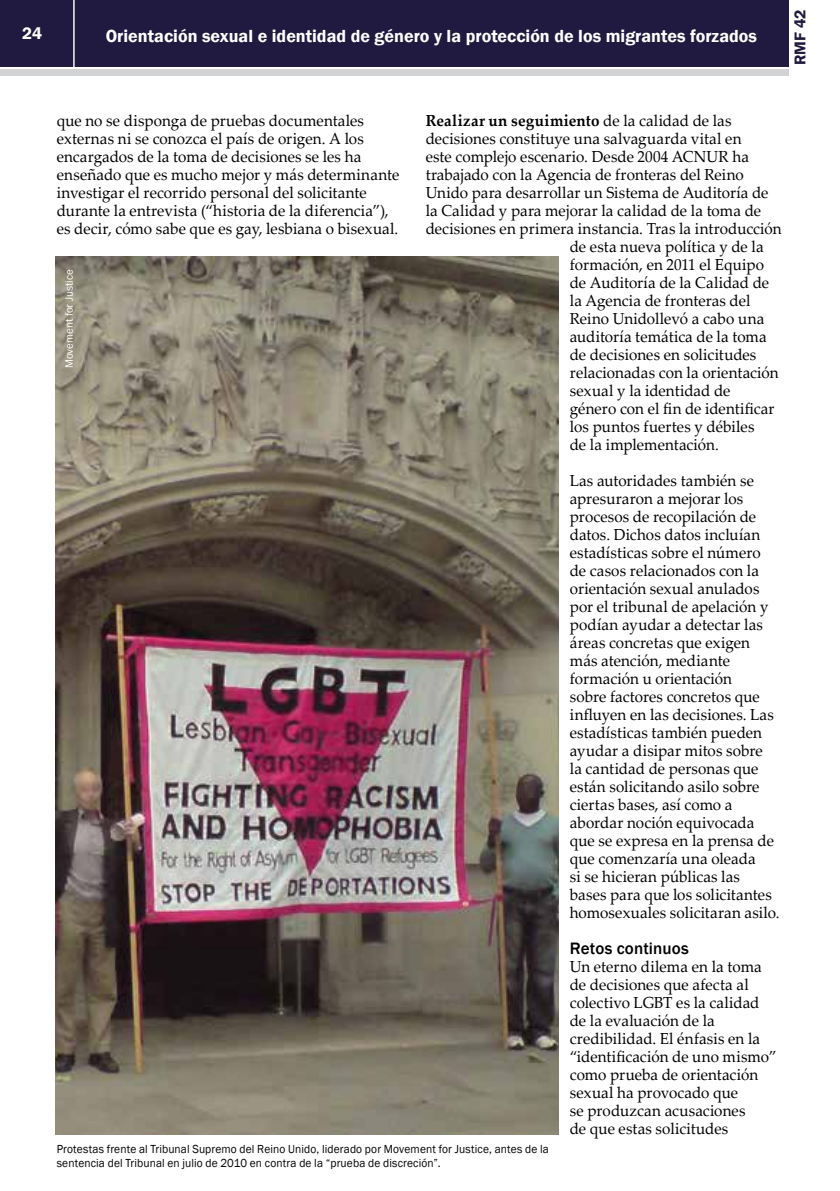
<style>
.page{position:relative;width:840px;height:1191px;background:#fff}
.page>*{position:absolute;margin:0;border:0;box-sizing:border-box;transform-origin:0 0}
.t1{font:600 18px "Franklin Gothic";color:#fff}
.t2{font:500 17px "Franklin Gothic";letter-spacing:.01em;color:#000}
.t3{font:600 17px "Franklin Gothic";color:#fff}
.t4{font:16px/18px "Palatino Linotype";letter-spacing:.005em;color:#000;scale:.95 1}
.t5{font:700 16px "Palatino Linotype";letter-spacing:.02em;color:#000;scale:.95 1}
.t6{font:600 16px "Franklin Gothic";color:#211a40}
.t7{font:12px/14.4px "Franklin Gothic";letter-spacing:.01em;color:#000;scale:.95 1}
.t8{font:11px "Franklin Gothic";color:#fff}
.s1{font-weight:400}
</style>
<div class="page">
<div style="left:0;top:0;width:787px;height:66px;background:#211a40"></div>
<div style="left:0;top:69px;width:787px;height:6px;background:#d1d3d4"></div>
<hr style="left:73px;top:0;width:2px;height:67px;background:#fff">
<img style="left:56px;top:256px;width:502px;height:878px">
<p class="t3" style="left:22px;top:23px;width:21px">24</p>
<p class="t1" style="left:106px;top:25px;width:652px">Orientación sexual e identidad de género y la protección de los migrantes forzados</p>
<p class="t6" style="left:789px;top:65px;width:57px;rotate:-90deg">RMF 42</p>
<p class="t4" style="left:57px;top:111px;width:362px">que no se disponga de pruebas documentales externas ni se conozca el país de origen. A los encargados de la toma de decisiones se les ha enseñado que es mucho mejor y más determinante investigar el recorrido personal del solicitante durante la entrevista (“historia de la diferencia”), es decir, cómo sabe que es gay, lesbiana o bisexual.</p>
<p class="t5" style="left:425px;top:109px;width:323px">Realizar un seguimiento <span class="s1">de la calidad de las</span></p>
<p class="t4" style="left:425px;top:129px;width:334px">decisiones constituye una salvaguarda vital en</p>
<p class="t4" style="left:425px;top:147px;width:341px">este complejo escenario. Desde 2004 ACNUR ha</p>
<p class="t4" style="left:425px;top:165px;width:336px">trabajado con la Agencia de fronteras del Reino</p>
<p class="t4" style="left:425px;top:183px;width:362px">Unido para desarrollar un Sistema de Auditoría de</p>
<p class="t4" style="left:425px;top:201px;width:354px">la Calidad y para mejorar la calidad de la toma de</p>
<p class="t4" style="left:425px;top:219px;width:376px">decisiones en primera instancia. Tras la introducción</p>
<p class="t4" style="left:569px;top:237px;width:205px">de esta nueva política y de la</p>
<p class="t4" style="left:569px;top:255px;width:206px">formación, en 2011 el Equipo</p>
<p class="t4" style="left:569px;top:273px;width:211px">de Auditoría de la Calidad de</p>
<p class="t4" style="left:569px;top:291px;width:191px">la Agencia de fronteras del</p>
<p class="t4" style="left:569px;top:309px;width:206px">Reino Unidollevó a cabo una</p>
<p class="t4" style="left:569px;top:327px;width:209px">auditoría temática de la toma</p>
<p class="t4" style="left:569px;top:345px;width:198px">de decisiones en solicitudes</p>
<p class="t4" style="left:569px;top:363px;width:221px">relacionadas con la orientación</p>
<p class="t4" style="left:569px;top:381px;width:170px">sexual y la identidad de</p>
<p class="t4" style="left:569px;top:399px;width:217px">género con el fin de identificar</p>
<p class="t4" style="left:569px;top:417px;width:196px">los puntos fuertes y débiles</p>
<p class="t4" style="left:569px;top:435px;width:158px">de la implementación.</p>
<p class="t4" style="left:569px;top:471px;width:222px">Las autoridades también se apresuraron a mejorar los procesos de recopilación de datos. Dichos datos incluían estadísticas sobre el número de casos relacionados con la orientación sexual anulados por el tribunal de apelación y podían ayudar a detectar las áreas concretas que exigen más atención, mediante formación u orientación<br>sobre factores concretos que influyen en las decisiones. Las estadísticas también pueden ayudar a disipar mitos sobre<br>la cantidad de personas que están solicitando asilo sobre ciertas bases, así como a abordar noción equivocada que se expresa en la prensa de que comenzaría una oleada<br>si se hicieran públicas las bases para que los solicitantes homosexuales solicitaran asilo.</p>
<p class="t2" style="left:569px;top:938px;width:120px">Retos continuos</p>
<p class="t4" style="left:569px;top:957px;width:219px">Un eterno dilema en la toma de decisiones que afecta al colectivo LGBT es la calidad de la evaluación de la credibilidad. El énfasis en la “identificación de uno mismo” como prueba de orientación sexual ha provocado que<br>se produzcan acusaciones<br>de que estas solicitudes</p>
<p class="t8" style="left:62px;top:368px;width:100px;rotate:-90deg">Movement for Justice</p>
<p class="t7" style="left:57px;top:1141px;width:519px">Protestas frente al Tribunal Supremo del Reino Unido, liderado por Movement for Justice, antes de la sentencia del Tribunal en julio de 2010 en contra de la “prueba de discreción”.</p>
</div>
